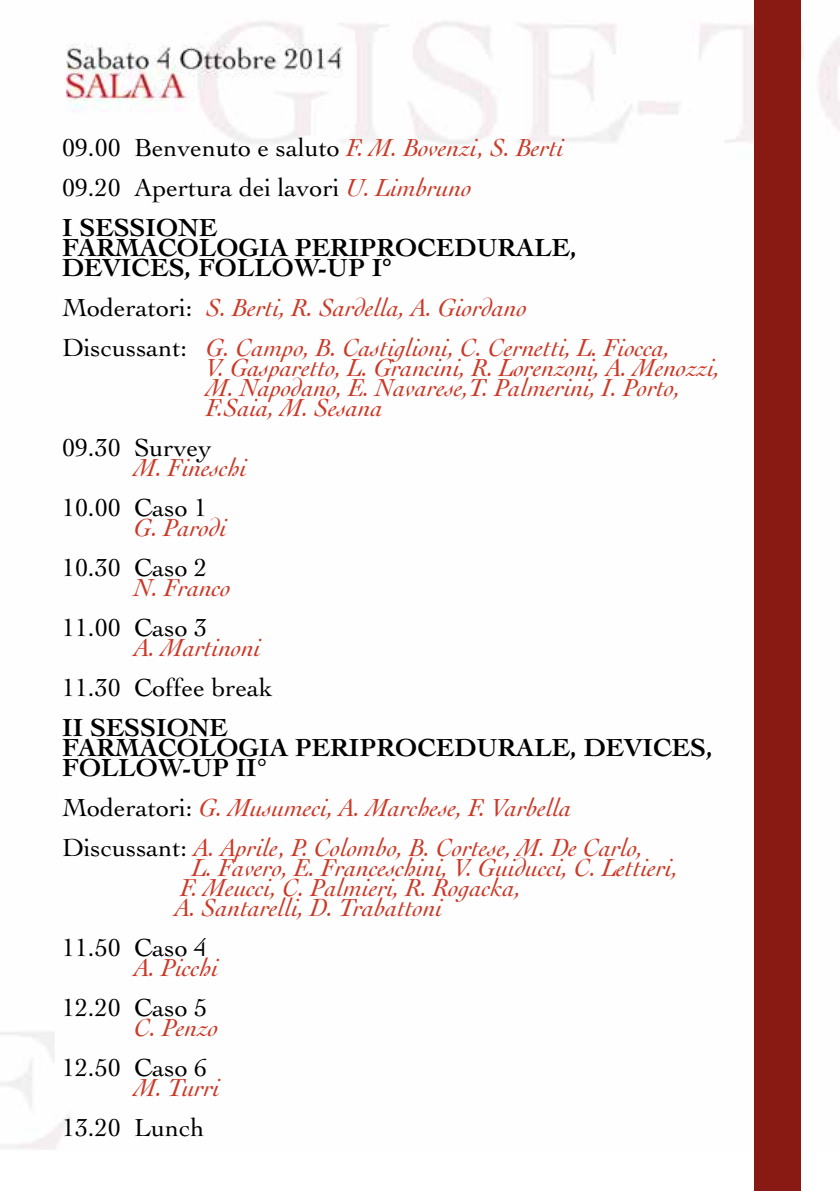
<style>
.page{position:relative;width:840px;height:1191px;background:#fff}
.page>*{position:absolute;margin:0;border:0;box-sizing:border-box;transform-origin:0 0}
.t1{font:italic 26px/20px "Cochin LT Std";color:#cb3927}
.t2{font:26px/40px "Cochin LT Std";color:#000}
.t3{font:700 26px/20px "Cochin LT Std";color:#000}
.s1{font-style:italic;color:#cb3927}
.s2{color:#cb3927}
.s3{font-weight:700}
.s4{font-style:normal;color:#000}
.s5{font-weight:400}
.s6{font-style:normal}
</style>
<div class="page">
<img style="left:0;top:0;width:839px;height:1153px">
<div style="left:753px;top:0;width:46px;height:1191px;background:#891a13"></div>
<p class="t2" style="left:62px;top:127px;width:503px">09.00 Benvenuto e saluto <span class="s1">F. M. Bovenzi</span><span class="s2">,</span> <span class="s1">S. Berti<br></span>09.20 Apertura dei lavori <span class="s1">U. Limbruno<br></span><span class="s3">I SESSIONE</span></p>
<p class="t3" style="left:62px;top:237px;width:516px">FARMACOLOGIA PERIPROCEDURALE,<br>DEVICES, FOLLOW-UP I°</p>
<p class="t1" style="left:62px;top:287px;width:609px;line-height:40px"><span class="s4">Moderatori:</span> S. Berti, R. Sardella, A. Giordano<br><span class="s4">Discussant:</span> G. Campo, B. Castiglioni, C. Cernetti, L. Fiocca,</p>
<p class="t1" style="left:206px;top:357px;width:515px">V. Gasparetto, L. Grancini, R. Lorenzoni, A. Menozzi,<br>M. Napodano, E. Navarese,T. Palmerini, I. Porto,<br>F.Saia, M. Sesana</p>
<p class="t2" style="left:62px;top:427px;width:151px">09.30 Survey</p>
<p class="t1" style="left:134px;top:457px;width:114px">M. Fineschi</p>
<p class="t2" style="left:62px;top:487px;width:146px">10.00 Caso 1</p>
<p class="t1" style="left:134px;top:517px;width:94px">G. Parodi</p>
<p class="t2" style="left:62px;top:547px;width:146px">10.30 Caso 2</p>
<p class="t1" style="left:134px;top:577px;width:98px">N. Franco</p>
<p class="t2" style="left:62px;top:607px;width:146px">11.00 Caso 3</p>
<p class="t1" style="left:134px;top:637px;width:128px">A. Martinoni</p>
<p class="t2" style="left:62px;top:667px;width:212px">11.30 Coffee break</p>
<p class="t3" style="left:62px;top:717px;width:652px">II SESSIONE<br>FARMACOLOGIA PERIPROCEDURALE, DEVICES,<br>FOLLOW-UP II<span class="s5">°</span></p>
<p class="t1" style="left:62px;top:787px;width:582px;line-height:40px"><span class="s4">Moderatori:</span> G. Musumeci, A. Marchese, F. Varbella<br><span class="s4">Discussant:</span> A. Aprile<span class="s6">,</span> P. Colombo, B. Cortese, M. De Carlo,</p>
<p class="t1" style="left:174px;top:857px;width:504px;text-indent:17px">L. Favero, E. Franceschini, V. Guiducci, C. Lettieri,<br>F. Meucci, C. Palmieri, R. Rogacka,<br>A. Santarelli, D. Trabattoni</p>
<p class="t2" style="left:62px;top:927px;width:146px">11.50 Caso 4</p>
<p class="t1" style="left:134px;top:957px;width:86px">A. Picchi</p>
<p class="t2" style="left:62px;top:987px;width:146px">12.20 Caso 5</p>
<p class="t1" style="left:134px;top:1017px;width:86px">C. Penzo</p>
<p class="t2" style="left:62px;top:1047px;width:146px">12.50 Caso 6</p>
<p class="t1" style="left:134px;top:1077px;width:87px">M. Turri</p>
<p class="t2" style="left:62px;top:1107px;width:144px">13.20 Lunch</p>
</div>
